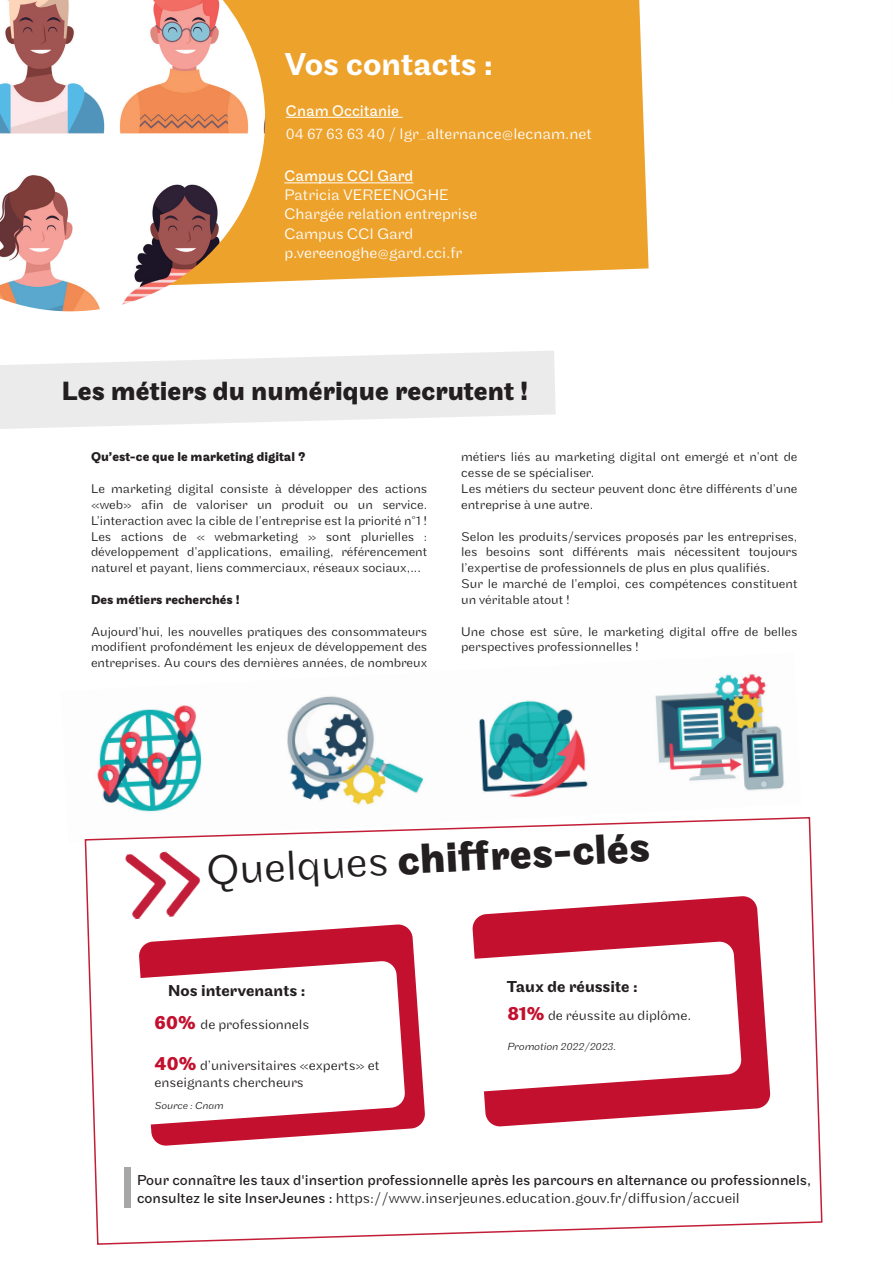
<style>
.page{position:relative;width:893px;height:1263px;background:#fff}
.page>*{position:absolute;margin:0;border:0;box-sizing:border-box;transform-origin:0 0}
.t1{font:700 43.65px "Maple";color:#231f20}
.t2{font:500 33px "Maple";color:#fff}
.t3{font:700 27.45px "Maple";color:#231f20}
.t4{font:500 16.5px "Maple";color:#231f20}
.t5{font:300 15.9px/19px "Maple";color:#fff}
.t6{font:15.9px "Maple";color:#fff}
.t7{font:15px/18px "Maple";color:#231f20}
.t8{font:300 14.1px/17px "Maple";color:#231f20}
.t9{font:300 13.2px/15.9px "Maple";color:#231f20}
.t10{font:700 13.2px "Maple";color:#231f20}
.t11{font:italic 300 10.8px "Maple";color:#231f20}
.t12{font:italic 300 10.5px "Maple";color:#231f20}
.s1{font-weight:300}
.s2{font-weight:700;font-size:19.95px;color:#c3102e}
</style>
<div class="page">
<img style="left:97px;top:674px;width:687px;height:138px">
<div style="left:265px;top:0;width:384px;height:282px;background:#eda22c"></div>
<hr style="left:286px;top:117px;width:117px;height:1px;background:#fff">
<hr style="left:284px;top:183px;width:129px;height:1px;background:#fff">
<img style="left:0;top:0;width:265px;height:311px">
<svg style="left:0;top:351px;width:556px;height:78px"></svg>
<svg style="left:84px;top:817px;width:739px;height:428px"></svg>
<svg style="left:139px;top:924px;width:286px;height:222px;fill:#c3102e"></svg>
<svg style="left:123px;top:961px;width:282px;height:164px"></svg>
<img style="left:146px;top:846px;width:72px;height:73px">
<img style="left:112px;top:848px;width:72px;height:73px">
<div style="left:124px;top:1167px;width:6px;height:41px;background:#a5a7a8"></div>
<svg style="left:472px;top:896px;width:299px;height:231px;fill:#c3102e"></svg>
<svg style="left:461px;top:941px;width:281px;height:151px"></svg>
<h2 class="t2" style="left:284px;top:45px;width:210px">Vos contacts :</h2>
<p class="t6" style="left:286px;top:101px;width:115px">Cnam Occitanie</p>
<p class="t5" style="left:286px;top:124px;width:307px">04 67 63 63 40 / lgr_alternance@lecnam.net</p>
<p class="t6" style="left:284px;top:167px;width:131px">Campus CCI Gard</p>
<p class="t5" style="left:284px;top:186px;width:194px">Patricia VEREENOGHE<br>Chargée relation entreprise<br>Campus CCI Gard p.vereenoghe@gard.cci.fr</p>
<h3 class="t3" style="left:62px;top:376px;width:468px">Les métiers du numérique recrutent !</h3>
<p class="t10" style="left:91px;top:449px;width:216px">Qu’est-ce que le marketing digital ?</p>
<p class="t9" style="left:91px;top:481px;width:338px;text-align:justify">Le marketing digital consiste à développer des actions «web» afin de valoriser un produit ou un service.<br>L’interaction avec la cible de l’entreprise est la priorité n°1 !<br>Les actions de « webmarketing » sont plurielles : développement d’applications, emailing, référencement naturel et payant, liens commerciaux, réseaux sociaux,...</p>
<p class="t10" style="left:91px;top:592px;width:150px">Des métiers recherchés !</p>
<p class="t9" style="left:91px;top:623px;width:338px;text-align:justify">Aujourd’hui, les nouvelles pratiques des consommateurs modifient profondément les enjeux de développement des entreprises. Au cours des dernières années, de nombreux</p>
<p class="t9" style="left:461px;top:449px;width:338px">métiers liés au marketing digital ont emergé et n’ont de cesse de se spécialiser.<br>Les métiers du secteur peuvent donc être différents d’une entreprise à une autre.</p>
<p class="t9" style="left:461px;top:528px;width:338px">Selon les produits/services proposés par les entreprises, les besoins sont différents mais nécessitent toujours l’expertise de professionnels de plus en plus qualifiés.<br>Sur le marché de l’emploi, ces compétences constituent un véritable atout !</p>
<p class="t9" style="left:461px;top:623px;width:338px">Une chose est sûre, le marketing digital offre de belles perspectives professionnelles !</p>
<h1 class="t1" style="left:206px;top:845px;width:445px;rotate:-3deg"><span class="s1">Quelques</span> chiff res-clés</h1>
<p class="t4" style="left:168px;top:981px;width:139px">Nos intervenants :</p>
<p class="t8" style="left:155px;top:1016px;width:156px"><span class="s2">60%</span> de professionnels</p>
<p class="t8" style="left:155px;top:1057px;width:226px"><span class="s2">40%</span> d’universitaires «experts» et enseignants chercheurs</p>
<p class="t12" style="left:155px;top:1100px;width:70px">Source : Cnam</p>
<p class="t4" style="left:507px;top:977px;width:132px">Taux de réussite :</p>
<p class="t8" style="left:507px;top:1007px;width:185px"><span class="s2">81%</span> de réussite au diplôme.</p>
<p class="t11" style="left:507px;top:1041px;width:110px">Promotion 2022/2023.</p>
<p class="t7" style="left:137px;top:1171px;width:676px">Pour connaître les taux d'insertion professionnelle après les parcours en alternance ou professionnels, consultez le site InserJeunes : <span class="s1">https://www.inserjeunes.education.gouv.fr/diffusion/accueil</span></p>
</div>
